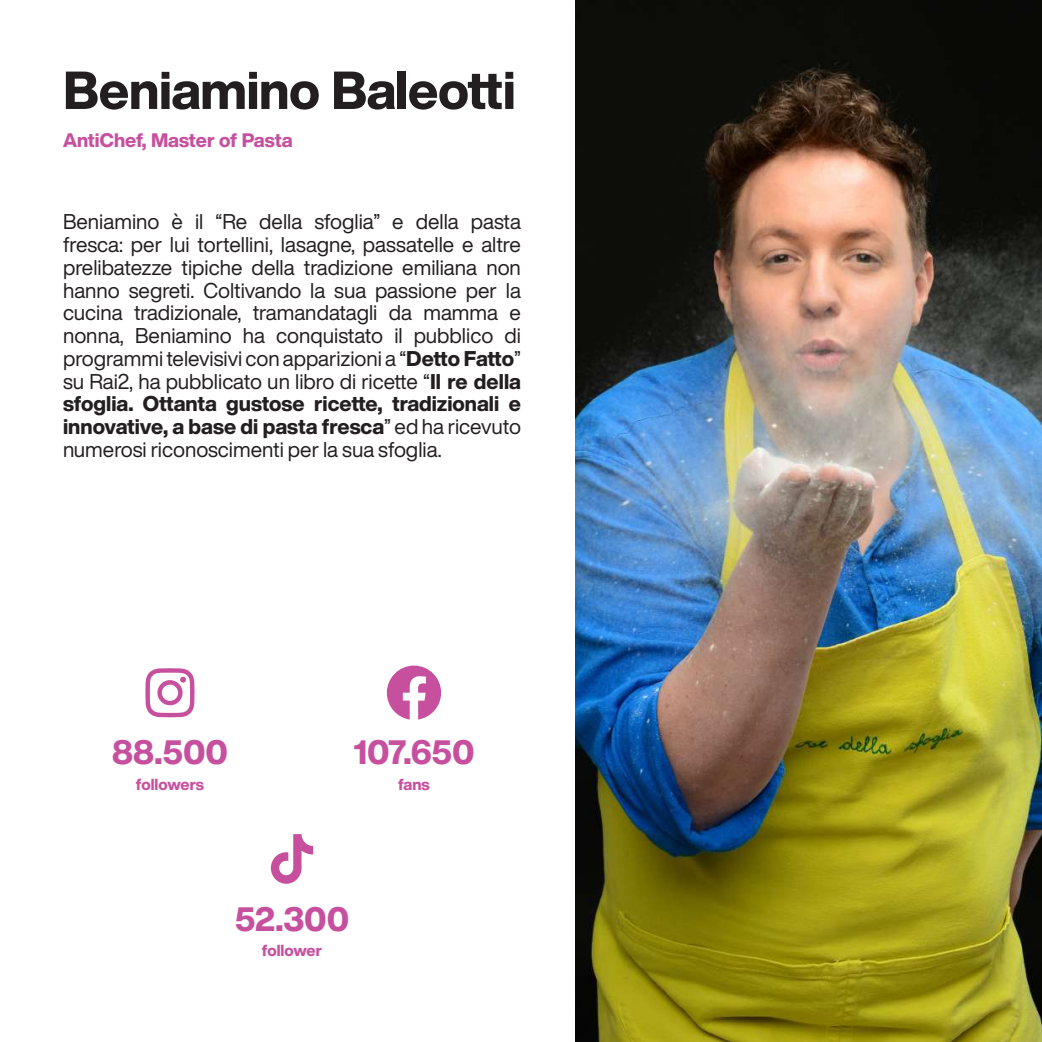
<style>
.page{position:relative;width:1042px;height:1042px;background:#fff}
.page>*{position:absolute;margin:0;border:0;box-sizing:border-box;transform-origin:0 0}
.t1{font:800 52.5px "Helvetica Now Display";letter-spacing:-.01em;color:#231f20}
.t2{font:800 33.25px "Helvetica Now Display";letter-spacing:-.005em;color:#c7509e}
.t3{font:21px/22.8px "Helvetica Now Display";color:#231f20;text-align:justify}
.t4{font:800 19.25px "Helvetica Now Display";letter-spacing:-.005em;color:#c7509e}
.t5{font:800 15.75px "Helvetica Now Display";color:#c7509e}
.s1{font-weight:800}
</style>
<div class="page">
<img style="left:575px;top:0;width:467px;height:1042px">
<svg style="left:271px;top:834px;width:42px;height:50px"></svg>
<h1 class="t1" style="left:63px;top:54px;width:454px">Beniamino Baleotti</h1>
<p class="t4" style="left:63px;top:127px;width:231px">AntiChef, Master of Pasta</p>
<p class="t3" style="left:63px;top:210px;width:459px">Beniamino è il “Re della sfoglia” e della pasta fresca: per lui tortellini, lasagne, passatelle e altre prelibatezze tipiche della tradizione emiliana non hanno segreti. Coltivando la sua passione per la cucina tradizionale, tramandatagli da mamma e nonna, Beniamino ha conquistato il pubblico di programmi televisivi con apparizioni a “<span class="s1">Detto Fatto</span>” su Rai2, ha pubblicato un libro di ricette “<span class="s1">Il re della sfoglia. Ottanta gustose ricette, tradizionali e innovative, a base di pasta fresca</span>” ed ha ricevuto numerosi riconoscimenti per la sua sfoglia.</p>
<h2 class="t2" style="left:112px;top:729px;width:117px">88.500</h2>
<h2 class="t2" style="left:353px;top:729px;width:123px">107.650</h2>
<p class="t5" style="left:136px;top:773px;width:70px">followers</p>
<p class="t5" style="left:398px;top:773px;width:33px">fans</p>
<h2 class="t2" style="left:235px;top:895px;width:116px">52.300</h2>
<p class="t5" style="left:262px;top:940px;width:62px">follower</p>
</div>
